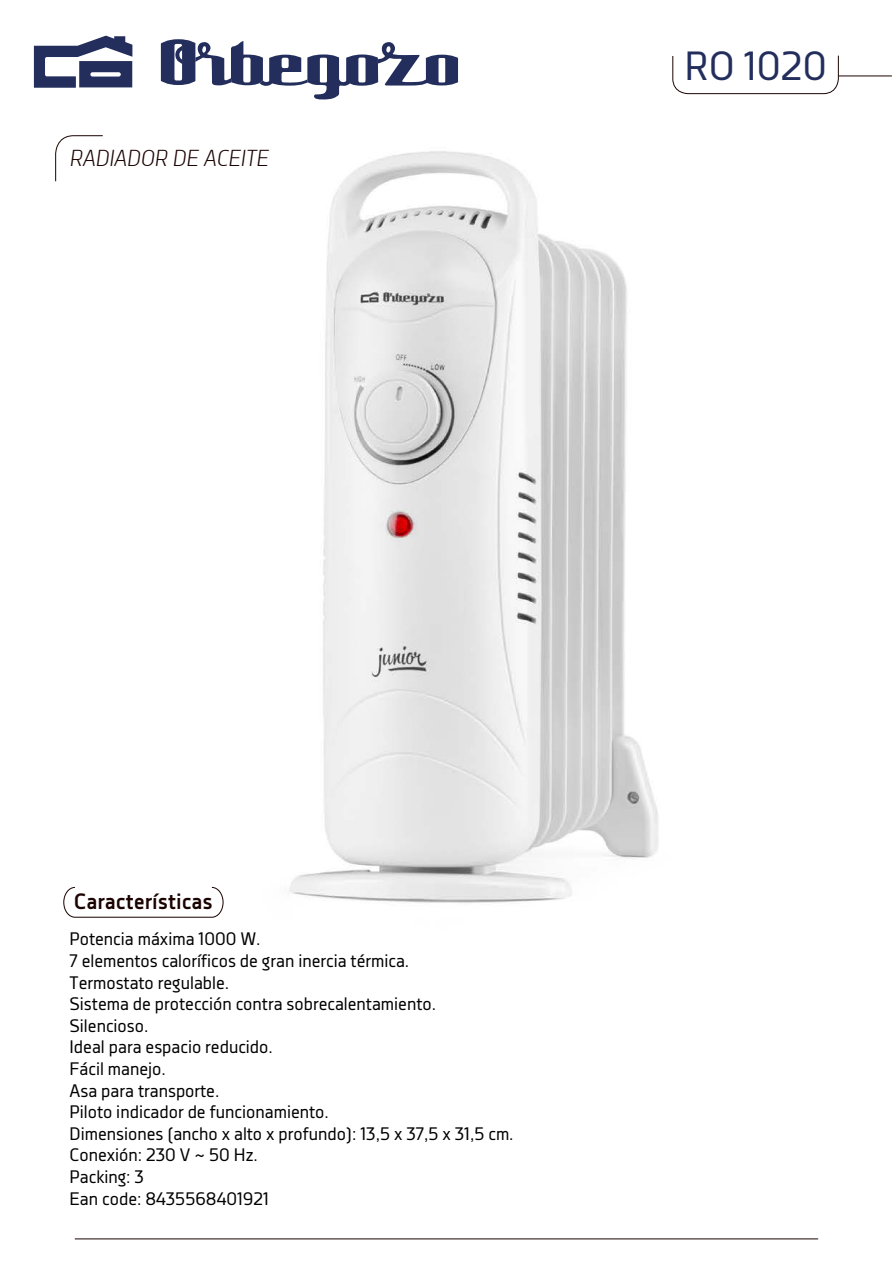
<style>
.page{position:relative;width:893px;height:1263px;background:#fff}
.page>*{position:absolute;margin:0;border:0;box-sizing:border-box;transform-origin:0 0}
.t1{font:40.5px "Decima Nova";color:#232e5c}
.t2{font:italic 300 22.5px "Decima Nova";color:#1a0301}
.t3{font:700 22.05px "Decima Nova";color:#1a0301}
.t4{font:18px/21.6px "Decima Nova";color:#000}
</style>
<div class="page">
<img style="left:33px;top:35px;width:859px;height:868px">
<hr style="left:75px;top:1238px;width:743px;height:1px;background:#1a0301">
<hr style="left:839px;top:76px;width:53px;height:1px;background:#1a0301">
<svg style="left:672px;top:55px;width:167px;height:39px"></svg>
<svg style="left:55px;top:135px;width:49px;height:47px"></svg>
<svg style="left:63px;top:887px;width:161px;height:31px"></svg>
<svg style="left:34px;top:36px;width:98px;height:52px"></svg>
<svg style="left:161px;top:39px;width:297px;height:61px"></svg>
<p class="t2" style="left:70px;top:145px;width:201px">RADIADOR DE ACEITE</p>
<h1 class="t1" style="left:684px;top:43px;width:144px">RO 1020</h1>
<p class="t3" style="left:74px;top:889px;width:140px">Características</p>
<p class="t4" style="left:70px;top:928px;width:446px">Potencia máxima 1000 W.<br>7 elementos caloríficos de gran inercia térmica.<br>Termostato regulable.<br>Sistema de protección contra sobrecalentamiento.<br>Silencioso.<br>Ideal para espacio reducido.<br>Fácil manejo.<br>Asa para transporte.<br>Piloto indicador de funcionamiento.<br>Dimensiones (ancho x alto x profundo): 13,5 x 37,5 x 31,5 cm.<br>Conexión: 230 V ~ 50 Hz.<br>Packing: 3<br>Ean code: 8435568401921</p>
</div>
